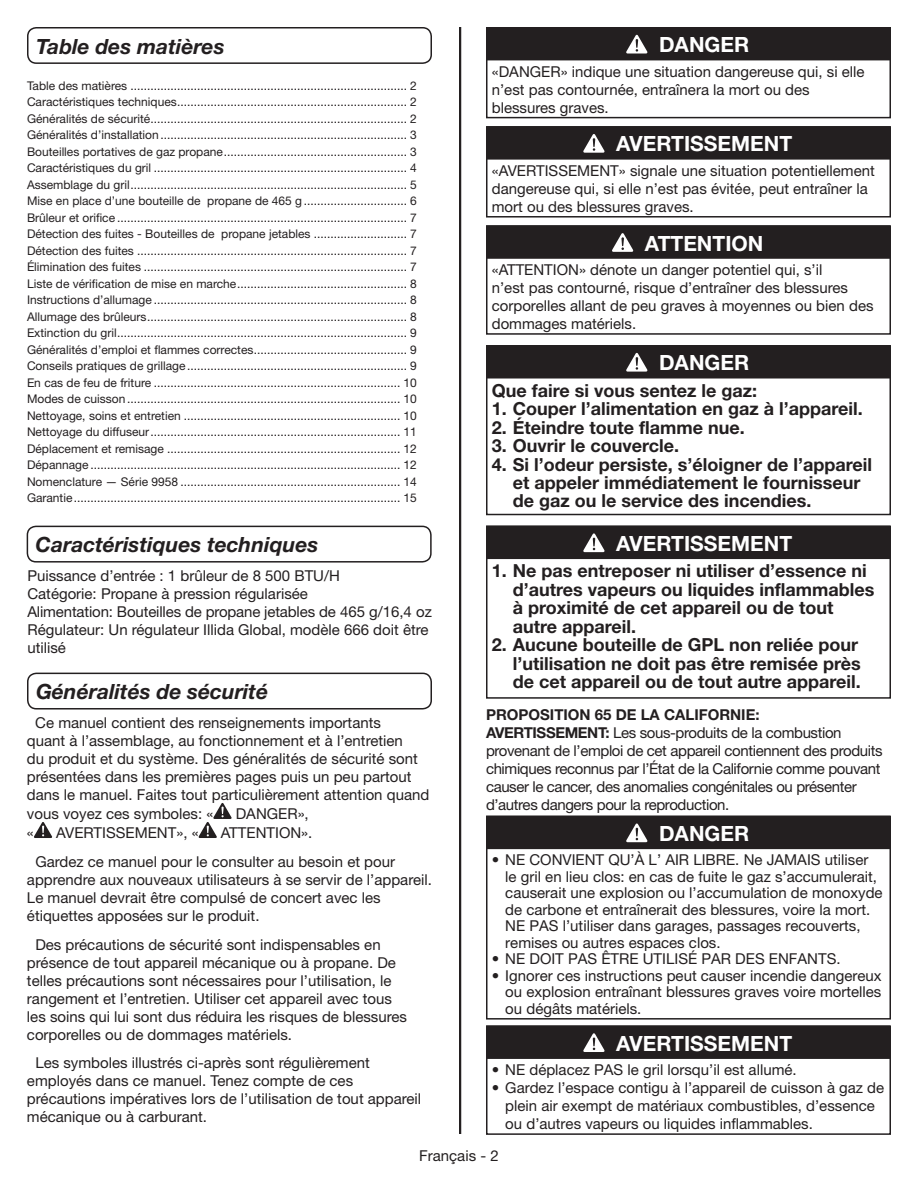
<style>
.page{position:relative;width:918px;height:1188px;background:#fff}
.page>*{position:absolute;margin:0;border:0;box-sizing:border-box;transform-origin:0 0}
.t1{font:700 21px "Helvetica Neue LT Std";color:#fff}
.t2{font:italic 700 21px "Helvetica Neue LT Std";color:#231f20}
.t3{font:700 18px/18.5px "Helvetica Neue LT Std";color:#231f20}
.t4{font:15px/18px "Helvetica Neue LT Std";color:#231f20}
.t5{font:15px/18px "Helvetica Neue LT Std";letter-spacing:-.025em;color:#231f20}
.t6{font:12px/16.5px "Helvetica Neue LT Std";color:#231f20;text-align:justify}
.s1{font-weight:700}
</style>
<div class="page">
<svg style="left:34px;top:822px;width:18px;height:16px"></svg>
<svg style="left:199px;top:803px;width:33px;height:35px"></svg>
<hr style="left:459px;top:27px;width:2px;height:1107px;background:#231f20">
<div style="left:486px;top:27px;width:405px;height:91px;border:2px solid #231f20"></div>
<div style="left:486px;top:27px;width:404px;height:33px;background:#231f20"></div>
<svg style="left:626px;top:35px;width:21px;height:19px"></svg>
<div style="left:486px;top:345px;width:405px;height:170px;border:2px solid #231f20"></div>
<div style="left:486px;top:345px;width:404px;height:34px;background:#231f20"></div>
<svg style="left:626px;top:353px;width:21px;height:19px"></svg>
<div style="left:486px;top:526px;width:405px;height:173px;border:2px solid #231f20"></div>
<div style="left:486px;top:526px;width:404px;height:33px;background:#231f20"></div>
<svg style="left:583px;top:533px;width:22px;height:19px"></svg>
<div style="left:486px;top:816px;width:405px;height:204px;border:2px solid #231f20"></div>
<div style="left:486px;top:816px;width:404px;height:33px;background:#231f20"></div>
<svg style="left:626px;top:824px;width:21px;height:18px"></svg>
<div style="left:486px;top:126px;width:405px;height:92px;border:2px solid #231f20"></div>
<div style="left:486px;top:126px;width:404px;height:34px;background:#231f20"></div>
<svg style="left:583px;top:134px;width:22px;height:19px"></svg>
<div style="left:486px;top:1026px;width:405px;height:109px;border:2px solid #231f20"></div>
<div style="left:486px;top:1026px;width:404px;height:33px;background:#231f20"></div>
<svg style="left:583px;top:1033px;width:22px;height:19px"></svg>
<div style="left:486px;top:225px;width:405px;height:110px;border:2px solid #231f20"></div>
<div style="left:486px;top:225px;width:404px;height:34px;background:#231f20"></div>
<svg style="left:612px;top:233px;width:21px;height:19px"></svg>
<div style="left:27px;top:27px;width:405px;height:37px;border:2px solid #231f20;border-radius:9px"></div>
<div style="left:27px;top:526px;width:405px;height:37px;border:2px solid #231f20;border-radius:9px"></div>
<div style="left:27px;top:673px;width:405px;height:37px;border:2px solid #231f20;border-radius:9px"></div>
<h1 class="t2" style="left:36px;top:33px;width:190px">Table des matières</h1>
<p class="t6" style="left:27px;top:77px;width:391px">Table des matières ................................................................................... 2<br>Caractéristiques techniques..................................................................... 2<br>Généralités de sécurité............................................................................. 2<br>Généralités d’installation.......................................................................... 3<br>Bouteilles portatives de gaz propane....................................................... 3<br>Caractéristiques du gril ............................................................................ 4<br>Assemblage du gril................................................................................... 5<br>Mise en place d’une bouteille de propane de 465 g............................... 6<br>Brûleur et orifice ....................................................................................... 7<br>Détection des fuites - Bouteilles de propane jetables ............................ 7<br>Détection des fuites ................................................................................. 7<br>Élimination des fuites ............................................................................... 7<br>Liste de vérification de mise en marche................................................... 8<br>Instructions d’allumage ............................................................................ 8<br>Allumage des brûleurs.............................................................................. 8<br>Extinction du gril....................................................................................... 9<br>Généralités d’emploi et flammes correctes.............................................. 9<br>Conseils pratiques de grillage .................................................................. 9<br>En cas de feu de friture .......................................................................... 10<br>Modes de cuisson.................................................................................. 10<br>Nettoyage, soins et entretien ................................................................. 10<br>Nettoyage du diffuseur........................................................................... 11<br>Déplacement et remisage ...................................................................... 12<br>Dépannage ............................................................................................. 12<br>Nomenclature — Série 9958 .................................................................. 14<br>Garantie.................................................................................................. 15</p>
<h1 class="t2" style="left:36px;top:532px;width:284px">Caractéristiques techniques</h1>
<p class="t4" style="left:27px;top:567px;width:406px">Puissance d’entrée : 1 brûleur de 8 500 BTU/H<br>Catégorie: Propane à pression régularisée<br>Alimentation: Bouteilles de propane jetables de 465 g/16,4 oz Régulateur: Un régulateur Illida Global, modèle 666 doit être utilisé</p>
<h1 class="t2" style="left:36px;top:679px;width:234px">Généralités de sécurité</h1>
<p class="t4" style="left:27px;top:713px;width:404px;text-indent:8px">Ce manuel contient des renseignements importants<br>quant à l’assemblage, au fonctionnement et à l’entretien<br>du produit et du système. Des généralités de sécurité sont présentées dans les premières pages puis un peu partout dans le manuel. Faites tout particulièrement attention quand vous voyez ces symboles: «</p>
<p class="t4" style="left:236px;top:804px;width:75px">DANGER»,</p>
<p class="t4" style="left:35px;top:818px;width:361px;line-height:28.8px;text-indent:186px">ATTENTION».<br>Gardez ce manuel pour le consulter au besoin et pour</p>
<p class="t4" style="left:27px;top:870px;width:406px">apprendre aux nouveaux utilisateurs à se servir de l’appareil.<br>Le manuel devrait être compulsé de concert avec les étiquettes apposées sur le produit.</p>
<p class="t4" style="left:27px;top:935px;width:382px;text-indent:8px">Des précautions de sécurité sont indispensables en présence de tout appareil mécanique ou à propane. De telles précautions sont nécessaires pour l’utilisation, le rangement et l’entretien. Utiliser cet appareil avec tous les soins qui lui sont dus réduira les risques de blessures corporelles ou de dommages matériels.</p>
<p class="t4" style="left:27px;top:1054px;width:396px;text-indent:8px">Les symboles illustrés ci-après sont régulièrement employés dans ce manuel. Tenez compte de ces précautions impératives lors de l’utilisation de tout appareil mécanique ou à carburant.</p>
<p class="t4" style="left:27px;top:823px;width:8px">«</p>
<p class="t4" style="left:56px;top:823px;width:144px">AVERTISSEMENT», «</p>
<h1 class="t1" style="left:659px;top:32px;width:92px">DANGER</h1>
<p class="t4" style="left:492px;top:62px;width:374px">«DANGER» indique une situation dangereuse qui, si elle n’est pas contournée, entraînera la mort ou des blessures graves.</p>
<h1 class="t1" style="left:616px;top:131px;width:177px">AVERTISSEMENT</h1>
<p class="t4" style="left:492px;top:161px;width:384px">«AVERTISSEMENT» signale une situation potentiellement dangereuse qui, si elle n’est pas évitée, peut entraîner la mort ou des blessures graves.</p>
<h1 class="t1" style="left:645px;top:230px;width:120px">ATTENTION</h1>
<p class="t4" style="left:492px;top:260px;width:383px">«ATTENTION» dénote un danger potentiel qui, s’il<br>n’est pas contourné, risque d’entraîner des blessures corporelles allant de peu graves à moyennes ou bien des dommages matériels.</p>
<h1 class="t1" style="left:659px;top:350px;width:92px">DANGER</h1>
<h2 class="t3" style="left:492px;top:381px;width:267px">Que faire si vous sentez le gaz:</h2>
<h2 class="t3" style="left:492px;top:399px;width:372px">1. Couper l’alimentation en gaz à l’appareil.</h2>
<h2 class="t3" style="left:492px;top:418px;width:254px">2. Éteindre toute flamme nue.</h2>
<h2 class="t3" style="left:492px;top:436px;width:189px">3. Ouvrir le couvercle.</h2>
<h2 class="t3" style="left:513px;top:455px;width:361px;text-indent:-21px">4. Si l’odeur persiste, s’éloigner de l’appareil et appeler immédiatement le fournisseur de gaz ou le service des incendies.</h2>
<h1 class="t1" style="left:616px;top:530px;width:177px">AVERTISSEMENT</h1>
<h2 class="t3" style="left:513px;top:561px;width:363px;text-indent:-21px">1. Ne pas entreposer ni utiliser d’essence ni d’autres vapeurs ou liquides inflammables à proximité de cet appareil ou de tout autre appareil.</h2>
<h2 class="t3" style="left:513px;top:635px;width:349px;text-indent:-21px">2. Aucune bouteille de GPL non reliée pour l’utilisation ne doit pas être remisée près de cet appareil ou de tout autre appareil.</h2>
<p class="t5" style="left:486px;top:705px;width:398px"><span class="s1">PROPOSITION 65 DE LA CALIFORNIE:<br>AVERTISSEMENT:</span> Les sous-produits de la combustion provenant de l’emploi de cet appareil contiennent des produits chimiques reconnus par l’État de la Californie comme pouvant causer le cancer, des anomalies congénitales ou présenter d’autres dangers pour la reproduction.</p>
<h1 class="t1" style="left:659px;top:820px;width:92px">DANGER</h1>
<p class="t4" style="left:505px;top:851px;width:379px;line-height:16.5px;text-indent:-14px">• NE CONVIENT QU’À L’ AIR LIBRE. Ne JAMAIS utiliser le gril en lieu clos: en cas de fuite le gaz s’accumulerait, causerait une explosion ou l’accumulation de monoxyde de carbone et entraînerait des blessures, voire la mort.<br>NE PAS l’utiliser dans garages, passages recouverts, remises ou autres espaces clos.</p>
<p class="t4" style="left:492px;top:950px;width:350px">• NE DOIT PAS ÊTRE UTILISÉ PAR DES ENFANTS.</p>
<p class="t4" style="left:505px;top:967px;width:378px;line-height:16.5px;text-align:justify;text-indent:-14px">• Ignorer ces instructions peut causer incendie dangereux ou explosion entraînant blessures graves voire mortelles ou dégâts matériels.</p>
<h1 class="t1" style="left:616px;top:1030px;width:177px">AVERTISSEMENT</h1>
<p class="t4" style="left:492px;top:1061px;width:306px">• NE déplacez PAS le gril lorsqu’il est allumé.</p>
<p class="t4" style="left:505px;top:1079px;width:380px;text-indent:-14px">• Gardez l’espace contigu à l’appareil de cuisson à gaz de plein air exempt de matériaux combustibles, d’essence ou d’autres vapeurs ou liquides inflammables.</p>
<p class="t4" style="left:419px;top:1146px;width:81px">Français - 2</p>
</div>
